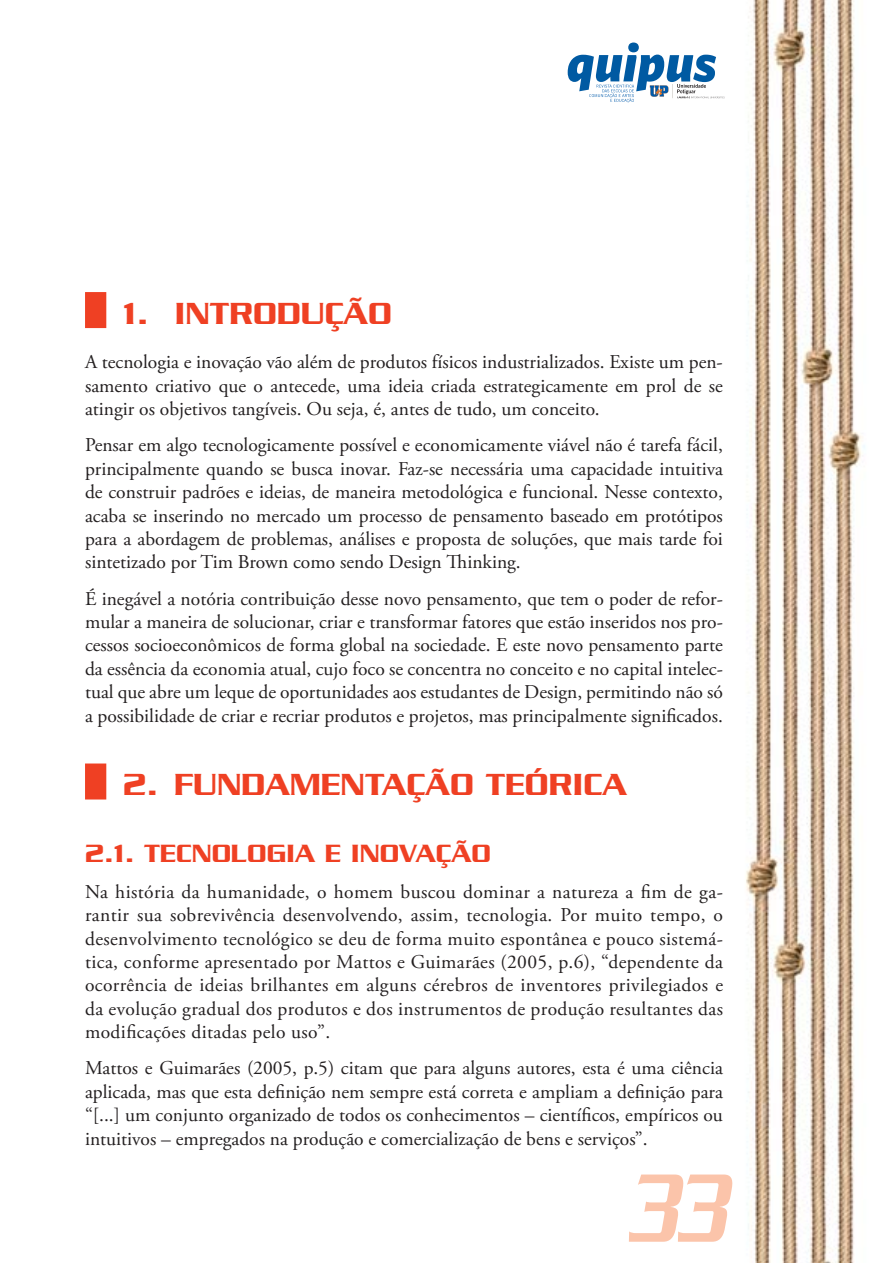
<style>
.page{position:relative;width:893px;height:1263px;background:#fff}
.page>*{position:absolute;margin:0;border:0;box-sizing:border-box;transform-origin:0 0}
.t1{font:italic 500 105px "Serpentine Std";color:#fbc4aa;scale:.7 1}
.t2{font:500 33px "Serpentine Std";color:#ef4023}
.t3{font:500 27px "Serpentine Std";color:#ef4023}
.t4{font:19.5px/23.4px "Adobe Garamond Pro";color:#231f20;text-align:justify}
</style>
<div class="page">
<img style="left:85px;top:0;width:780px;height:1263px">
<svg style="left:568px;top:43px;width:157px;height:60px"></svg>
<div style="left:85px;top:292px;width:21px;height:36px;background:#ef4023"></div>
<div style="left:85px;top:763px;width:21px;height:36px;background:#ef4023"></div>
<h2 class="t2" style="left:123px;top:303px;width:270px">1. INTRODUÇÃO</h2>
<p class="t4" style="left:85px;top:352px;width:639px">A tecnologia e inovação vão além de produtos físicos industrializados. Existe um pen&shy;samento criativo que o antecede, uma ideia criada estrategicamente em prol de se atingir os objetivos tangíveis. Ou seja, é, antes de tudo, um conceito.</p>
<p class="t4" style="left:85px;top:435px;width:639px">Pensar em algo tecnologicamente possível e economicamente viável não é tarefa fácil, principalmente quando se busca inovar. Faz-se necessária uma capacidade intuitiva de construir padrões e ideias, de maneira metodológica e funcional. Nesse contexto, acaba se inserindo no mercado um processo de pensamento baseado em protótipos para a abordagem de problemas, análises e proposta de soluções, que mais tarde foi sintetizado por Tim Brown como sendo Design Thinking.</p>
<p class="t4" style="left:85px;top:588px;width:639px">É inegável a notória contribuição desse novo pensamento, que tem o poder de refor&shy;mular a maneira de solucionar, criar e transformar fatores que estão inseridos nos pro&shy;cessos socioeconômicos de forma global na sociedade. E este novo pensamento parte da essência da economia atual, cujo foco se concentra no conceito e no capital intelec&shy;tual que abre um leque de oportunidades aos estudantes de Design, permitindo não só a possibilidade de criar e recriar produtos e projetos, mas principalmente significados.</p>
<h2 class="t2" style="left:123px;top:774px;width:505px">2. FUNDAMENTAÇÃO TEÓRICA</h2>
<h3 class="t3" style="left:85px;top:845px;width:407px">2.1. TECNOLOGIA E INOVAÇÃO</h3>
<p class="t4" style="left:85px;top:882px;width:639px">Na história da humanidade, o homem buscou dominar a natureza a fim de ga&shy;rantir sua sobrevivência desenvolvendo, assim, tecnologia. Por muito tempo, o desenvolvimento tecnológico se deu de forma muito espontânea e pouco sistemá&shy;tica, conforme apresentado por Mattos e Guimarães (2005, p.6), “dependente da ocorrência de ideias brilhantes em alguns cérebros de inventores privilegiados e da evolução gradual dos produtos e dos instrumentos de produção resultantes das modificações ditadas pelo uso”.</p>
<p class="t4" style="left:85px;top:1058px;width:639px">Mattos e Guimarães (2005, p.5) citam que para alguns autores, esta é uma ciência aplicada, mas que esta definição nem sempre está correta e ampliam a definição para “[...] um conjunto organizado de todos os conhecimentos – científicos, empíricos ou intuitivos – empregados na produção e comercialização de bens e serviços”.</p>
<h1 class="t1" style="left:627px;top:1176px;width:142px">33</h1>
</div>
